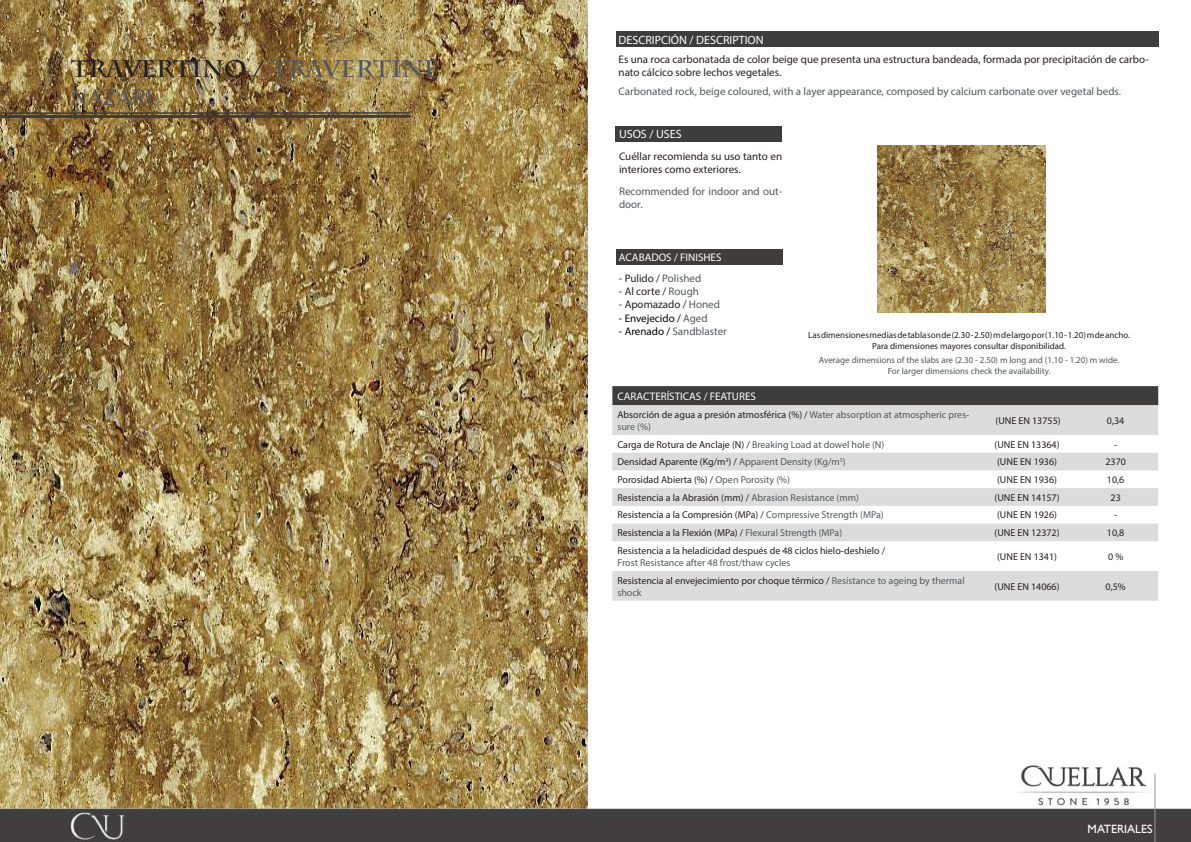
<style>
.page{position:relative;width:1191px;height:842px;background:#fff}
.page>*{position:absolute;margin:0;border:0;box-sizing:border-box;transform-origin:0 0}
.t1{font:700 24px "Charlemagne Std";color:#241f1f}
.t2{font:24px "ZCOOL Xiao Wei";color:#545759}
.t3{font:12px "Myriad Pro";color:#fff}
.t4{font:12px "Gill Sans";color:#fff}
.t5{font:11px/13.2px "Myriad Pro";color:#241f1f}
.t6{font:11px/13.2px "Myriad Pro";color:#545759}
.t7{font:11px "Myriad Pro";color:#fff}
.t8{font:11px "Myriad Pro";color:#000}
.t9{font:10px/12px "Myriad Pro";color:#241f1f}
.t10{font:10px/12px "Myriad Pro";color:#545759}
.t11{font:9px/10.8px "Myriad Pro";color:#241f1f;text-align:center}
.t12{font:9px/10.8px "Myriad Pro";color:#545759;text-align:center}
.s1{color:#545759}
.s2{color:#000}
.s3{color:#241f1f}
</style>
<div class="page">
<img style="left:0;top:0;width:587px;height:772px">
<hr style="left:0;top:112px;width:407px;height:1px;background:#3e3d3c">
<hr style="left:0;top:115px;width:407px;height:3px;background:#3e3d3c">
<img style="left:0;top:772px;width:1191px;height:70px">
<hr style="left:1154px;top:774px;width:1px;height:68px;background:#9c9a98">
<div style="left:612px;top:386px;width:546px;height:19px;background:#3e3d3c"></div>
<svg style="left:612px;top:405px;width:546px;height:196px;fill:#dcdcdc"></svg>
<div style="left:616px;top:249px;width:166px;height:15px;background:#3e3d3c"></div>
<div style="left:616px;top:126px;width:166px;height:15px;background:#3e3d3c"></div>
<div style="left:616px;top:32px;width:542px;height:15px;background:#3e3d3c"></div>
<hr style="left:3px;top:113px;width:407px;height:1px;background:#3e3d3c">
<hr style="left:3px;top:115px;width:407px;height:3px;background:#3e3d3c">
<img style="left:1014px;top:765px;width:138px;height:41px">
<img style="left:877px;top:146px;width:168px;height:166px">
<h1 class="t1" style="left:71px;top:55px;width:369px">TRAVERTINO / <span class="s1">TRAVERTINE</span></h1>
<h1 class="t2" style="left:71px;top:83px;width:84px">NAZARI</h1>
<p class="t3" style="left:618px;top:32px;width:147px">DESCRIPCIÓN / DESCRIPTION</p>
<p class="t5" style="left:618px;top:52px;width:531px">Es una roca carbonatada de color beige que presenta una estructura bandeada, formada por precipitación de carbo&shy;nato cálcico sobre lechos vegetales.</p>
<p class="t6" style="left:618px;top:84px;width:504px">Carbonated rock, beige coloured, with a layer appearance, composed by calcium carbonate over vegetal beds.</p>
<p class="t3" style="left:619px;top:127px;width:64px">USOS / USES</p>
<p class="t5" style="left:619px;top:149px;width:165px">Cuéllar recomienda su uso tanto en interiores como exteriores.</p>
<p class="t6" style="left:619px;top:184px;width:165px">Recommended for indoor and out&shy;door.</p>
<p class="t7" style="left:619px;top:250px;width:104px">ACABADOS / FINISHES</p>
<p class="t5" style="left:619px;top:271px;width:84px">- Pulido / <span class="s1">Polished</span></p>
<p class="t5" style="left:619px;top:285px;width:81px">- Al corte / <span class="s1">Rough</span></p>
<p class="t5" style="left:619px;top:298px;width:102px">- Apomazado / <span class="s1">Honed</span></p>
<p class="t8" style="left:619px;top:311px;width:90px">- Envejecido / <span class="s1">Aged</span></p>
<p class="t6" style="left:619px;top:324px;width:109px"><span class="s2">- Arenado /</span> Sandblaster</p>
<p class="t11" style="left:808px;top:329px;width:323px">Las dimensiones medias de tabla son de (2.30 - 2.50) m de largo por (1.10 - 1.20) m de ancho.<br>Para dimensiones mayores consultar disponibilidad.</p>
<p class="t12" style="left:819px;top:355px;width:302px">Average dimensions of the slabs are (2.30 - 2.50) m long and (1.10 - 1.20) m wide.<br>For larger dimensions check the availability.</p>
<p class="t7" style="left:617px;top:389px;width:140px">CARACTERÍSTICAS / FEATURES</p>
<p class="t10" style="left:617px;top:408px;width:353px"><span class="s3">Absorción de agua a presión atmosférica (%) /</span> Water absorption at atmospheric pres&shy;sure (%)</p>
<p class="t9" style="left:995px;top:414px;width:67px">(UNE EN 13755)</p>
<p class="t9" style="left:1107px;top:414px;width:19px">0,34</p>
<p class="t9" style="left:617px;top:438px;width:268px">Carga de Rotura de Anclaje (N) / <span class="s1">Breaking Load at dowel hole (N)</span></p>
<p class="t9" style="left:994px;top:438px;width:67px">(UNE EN 13364)</p>
<p class="t9" style="left:1114px;top:438px;width:5px">-</p>
<p class="t9" style="left:617px;top:456px;width:230px">Densidad Aparente (Kg/m<sup>3</sup>) / <span class="s1">Apparent Density (Kg/m</span><sup>3</sup><span class="s1">)</span></p>
<p class="t9" style="left:997px;top:456px;width:61px">(UNE EN 1936)</p>
<p class="t9" style="left:1105px;top:456px;width:22px">2370</p>
<p class="t9" style="left:617px;top:473px;width:174px">Porosidad Abierta (%) / <span class="s1">Open Porosity (%)</span></p>
<p class="t9" style="left:997px;top:473px;width:61px">(UNE EN 1936)</p>
<p class="t9" style="left:1107px;top:473px;width:19px">10,6</p>
<p class="t9" style="left:617px;top:491px;width:243px">Resistencia a la Abrasión (mm) / <span class="s1">Abrasion Resistance (mm)</span></p>
<p class="t9" style="left:994px;top:491px;width:67px">(UNE EN 14157)</p>
<p class="t9" style="left:1110px;top:491px;width:12px">23</p>
<p class="t9" style="left:617px;top:509px;width:268px">Resistencia a la Compresión (MPa) / <span class="s1">Compressive Strength (MPa)</span></p>
<p class="t9" style="left:997px;top:509px;width:61px">(UNE EN 1926)</p>
<p class="t9" style="left:1114px;top:509px;width:5px">-</p>
<p class="t9" style="left:617px;top:527px;width:226px">Resistencia a la Flexión (MPa) / <span class="s1">Flexural Strength (MPa)</span></p>
<p class="t9" style="left:994px;top:527px;width:67px">(UNE EN 12372)</p>
<p class="t9" style="left:1107px;top:527px;width:19px">10,8</p>
<p class="t9" style="left:617px;top:544px;width:269px">Resistencia a la heladicidad después de 48 ciclos hielo-deshielo /</p>
<p class="t10" style="left:617px;top:556px;width:174px">Frost Resistance after 48 frost/thaw cycles</p>
<p class="t9" style="left:997px;top:550px;width:61px">(UNE EN 1341)</p>
<p class="t9" style="left:1108px;top:550px;width:17px">0 %</p>
<p class="t9" style="left:617px;top:574px;width:349px">Resistencia al envejecimiento por choque térmico / <span class="s1">Resistance to ageing by thermal shock</span></p>
<p class="t9" style="left:994px;top:580px;width:67px">(UNE EN 14066)</p>
<p class="t9" style="left:1105px;top:580px;width:22px">0,5%</p>
<p class="t4" style="left:1087px;top:822px;width:67px">MATERIALES</p>
</div>
